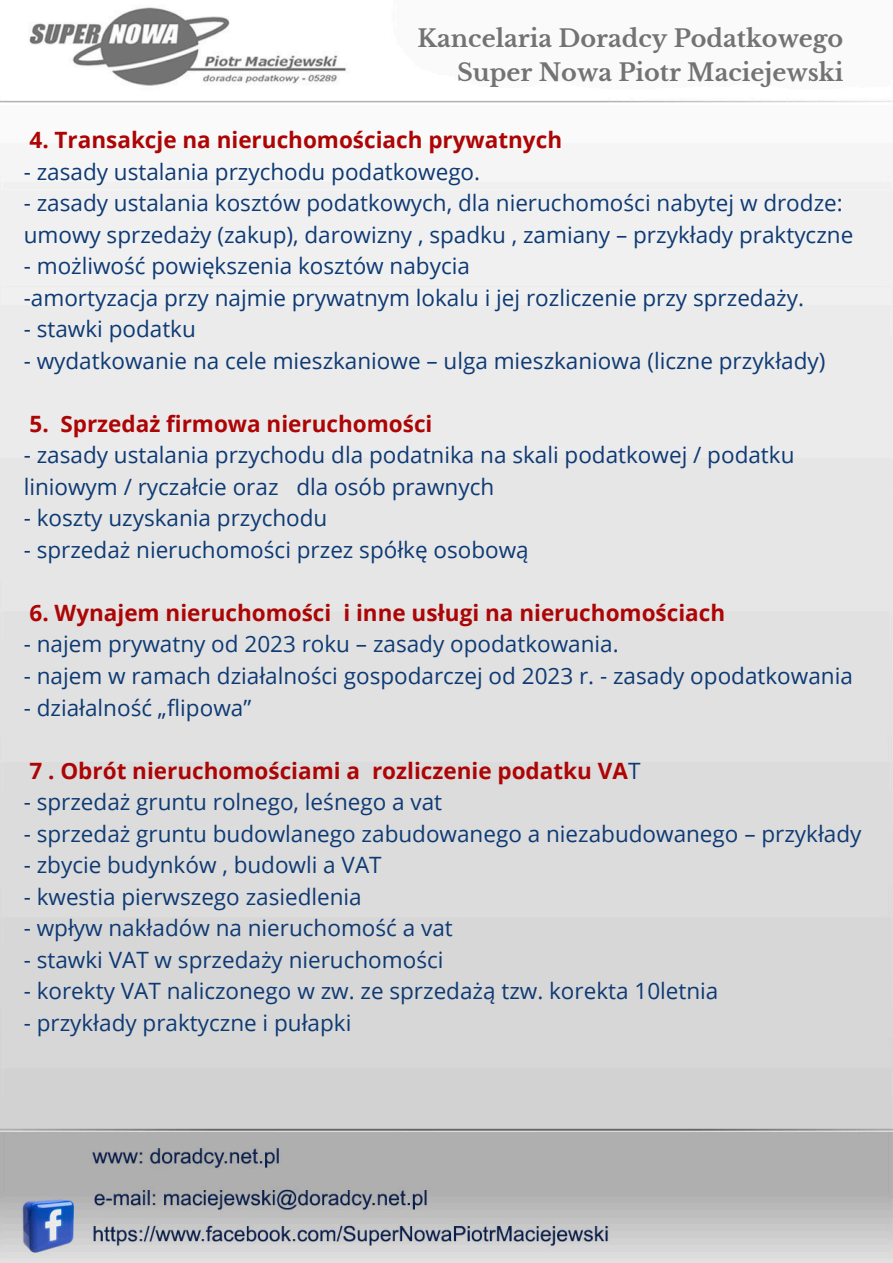
<style>
.page{position:relative;width:893px;height:1263px;background:#fff}
.page>*{position:absolute;margin:0;border:0;box-sizing:border-box;transform-origin:0 0}
.t1{font:700 23.92px/33.2px "Libre Baskerville";color:#737373;text-align:right}
.t2{font:22.5px/31.5px "Open Sans";color:#0e3a74}
.t3{font:700 22.5px "Open Sans";color:#ad0505}
.s1{font-weight:400;color:#0e3a74}
</style>
<div class="page">
<img style="left:0;top:7px;width:893px;height:1256px">
<h1 class="t1" style="left:417px;top:22px;width:427px">Kancelaria Doradcy Podatkowego<br>Super Nowa Piotr Maciejewski</h1>
<p class="t3" style="left:30px;top:124px;width:534px">4. Transakcje na nieruchomościach prywatnych</p>
<p class="t2" style="left:24px;top:155px;width:458px">- zasady ustalania przychodu podatkowego.</p>
<p class="t2" style="left:24px;top:187px;width:831px">- zasady ustalania kosztów podatkowych, dla nieruchomości nabytej w drodze: umowy sprzedaży (zakup), darowizny , spadku , zamiany – przykłady praktyczne</p>
<p class="t2" style="left:24px;top:250px;width:448px">- możliwość powiększenia kosztów nabycia</p>
<p class="t2" style="left:24px;top:281px;width:782px">-amortyzacja przy najmie prywatnym lokalu i jej rozliczenie przy sprzedaży.</p>
<p class="t2" style="left:24px;top:313px;width:174px">- stawki podatku</p>
<p class="t2" style="left:24px;top:344px;width:803px">- wydatkowanie na cele mieszkaniowe – ulga mieszkaniowa (liczne przykłady)</p>
<p class="t3" style="left:30px;top:408px;width:404px">5. Sprzedaż firmowa nieruchomości</p>
<p class="t2" style="left:24px;top:439px;width:772px">- zasady ustalania przychodu dla podatnika na skali podatkowej / podatku liniowym / ryczałcie oraz dla osób prawnych</p>
<p class="t2" style="left:24px;top:502px;width:305px">- koszty uzyskania przychodu</p>
<p class="t2" style="left:24px;top:533px;width:506px">- sprzedaż nieruchomości przez spółkę osobową</p>
<p class="t3" style="left:30px;top:597px;width:697px">6. Wynajem nieruchomości i inne usługi na nieruchomościach</p>
<p class="t2" style="left:24px;top:628px;width:596px">- najem prywatny od 2023 roku – zasady opodatkowania.</p>
<p class="t2" style="left:24px;top:659px;width:830px">- najem w ramach działalności gospodarczej od 2023 r. - zasady opodatkowania</p>
<p class="t2" style="left:24px;top:691px;width:229px">- działalność „flipowa”</p>
<p class="t3" style="left:30px;top:754px;width:612px">7 . Obrót nieruchomościami a rozliczenie podatku VA<span class="s1">T</span></p>
<p class="t2" style="left:24px;top:785px;width:420px">- sprzedaż gruntu rolnego, leśnego a vat</p>
<p class="t2" style="left:24px;top:817px;width:839px">- sprzedaż gruntu budowlanego zabudowanego a niezabudowanego – przykłady</p>
<p class="t2" style="left:24px;top:848px;width:359px">- zbycie budynków , budowli a VAT</p>
<p class="t2" style="left:24px;top:880px;width:340px">- kwestia pierwszego zasiedlenia</p>
<p class="t2" style="left:24px;top:911px;width:431px">- wpływ nakładów na nieruchomość a vat</p>
<p class="t2" style="left:24px;top:943px;width:421px">- stawki VAT w sprzedaży nieruchomości</p>
<p class="t2" style="left:24px;top:974px;width:696px">- korekty VAT naliczonego w zw. ze sprzedażą tzw. korekta 10letnia</p>
<p class="t2" style="left:24px;top:1006px;width:329px">- przykłady praktyczne i pułapki</p>
</div>
